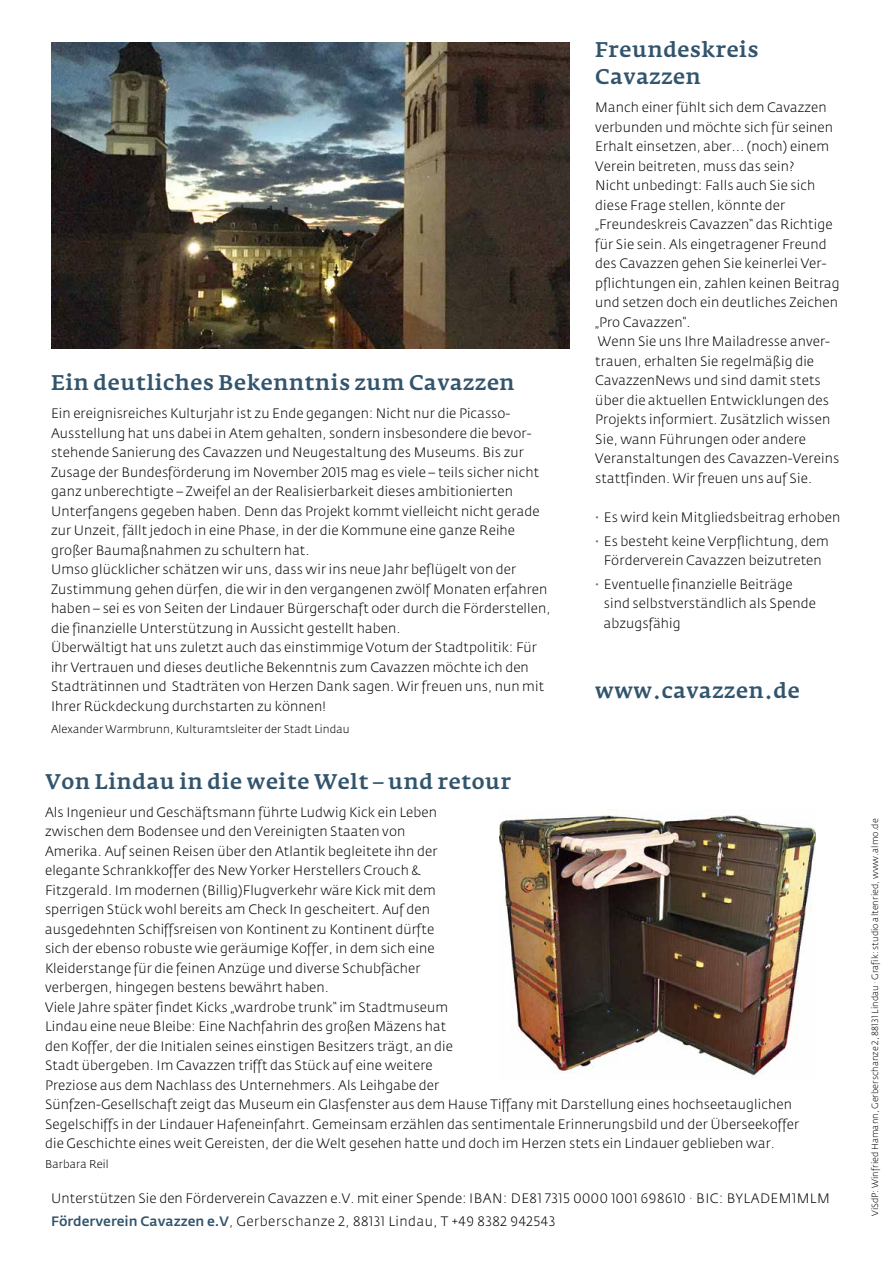
<style>
.page{position:relative;width:893px;height:1263px;background:#fff}
.page>*{position:absolute;margin:0;border:0;box-sizing:border-box;transform-origin:0 0}
.t1{font:500 21px/27px "Fedra Serif A";letter-spacing:.03em;color:#32546c}
.t2{font:300 13.5px/19.5px "Fedra Sans";letter-spacing:.01em;color:#000}
.t3{font:300 13.5px/22.5px "Fedra Sans";letter-spacing:.04em;color:#000}
.t4{font:300 11.25px "Fedra Sans";letter-spacing:.01em;color:#000}
.t5{font:300 9px "Fedra Sans";letter-spacing:.01em;color:#000}
.s1{font-family:"Clan Pro";font-weight:500;color:#54758e}
.s2{font-weight:500;color:#32546c}
</style>
<div class="page">
<img style="left:51px;top:43px;width:519px;height:306px">
<img style="left:499px;top:809px;width:317px;height:268px">
<h1 class="t1" style="left:595px;top:37px;width:165px">Freundeskreis<br>Cavazzen</h1>
<p class="t2" style="left:595px;top:98px;width:246px">Manch einer fühlt sich dem Cavazzen verbunden und möchte sich für seinen Erhalt einsetzen, aber... (noch) einem Verein beitreten, muss das sein?<br>Nicht unbedingt: Falls auch Sie sich diese Frage stellen, könnte der „Freundeskreis Cavazzen“ das Richtige für Sie sein. Als eingetragener Freund des Cavazzen gehen Sie keinerlei Ver&shy;pflichtungen ein, zahlen keinen Beitrag und setzen doch ein deutliches Zeichen „Pro Cavazzen“.<br>Wenn Sie uns Ihre Mailadresse anver&shy;trauen, erhalten Sie regelmäßig die CavazzenNews und sind damit stets über die aktuellen Entwicklungen des Projekts informiert. Zusätzlich wissen Sie, wann Führungen oder andere Veranstaltungen des Cavazzen-Vereins stattfinden. Wir freuen uns auf Sie.</p>
<p class="t2" style="left:595px;top:506px;width:246px;line-height:23.7px"><span class="s1">·</span> Es wird kein Mitgliedsbeitrag erhoben <span class="s1">·</span> Es besteht keine Verpflichtung, dem</p>
<p class="t2" style="left:595px;top:549px;width:228px;line-height:23.7px;text-indent:9px">Förderverein Cavazzen beizutreten <span class="s1">·</span> Eventuelle finanzielle Beiträge</p>
<p class="t2" style="left:604px;top:594px;width:214px">sind selbstverständlich als Spende abzugsfähig</p>
<h1 class="t1" style="left:51px;top:369px;width:465px">Ein deutliches Bekenntnis zum Cavazzen</h1>
<p class="t2" style="left:51px;top:404px;width:501px">Ein ereignisreiches Kulturjahr ist zu Ende gegangen: Nicht nur die Picasso-Ausstellung hat uns dabei in Atem gehalten, sondern insbesondere die bevor&shy;stehende Sanierung des Cavazzen und Neugestaltung des Museums. Bis zur Zusage der Bundesförderung im November 2015 mag es viele – teils sicher nicht ganz unberechtigte – Zweifel an der Realisierbarkeit dieses ambitionierten Unterfangens gegeben haben. Denn das Projekt kommt vielleicht nicht gerade zur Unzeit, fällt jedoch in eine Phase, in der die Kommune eine ganze Reihe großer Baumaßnahmen zu schultern hat.<br>Umso glücklicher schätzen wir uns, dass wir ins neue Jahr beflügelt von der Zustimmung gehen dürfen, die wir in den vergangenen zwölf Monaten erfahren haben – sei es von Seiten der Lindauer Bürgerschaft oder durch die Förderstellen, die finanzielle Unterstützung in Aussicht gestellt haben.<br>Überwältigt hat uns zuletzt auch das einstimmige Votum der Stadtpolitik: Für ihr Vertrauen und dieses deutliche Bekenntnis zum Cavazzen möchte ich den Stadträtinnen und Stadträten von Herzen Dank sagen. Wir freuen uns, nun mit Ihrer Rückdeckung durchstarten zu können!</p>
<p class="t4" style="left:51px;top:723px;width:300px">Alexander Warmbrunn, Kulturamtsleiter der Stadt Lindau</p>
<h1 class="t1" style="left:45px;top:768px;width:467px">Von Lindau in die weite Welt – und retour</h1>
<p class="t2" style="left:45px;top:803px;width:756px">Als Ingenieur und Geschäftsmann führte Ludwig Kick ein Leben<br>zwischen dem Bodensee und den Vereinigten Staaten von<br>Amerika. Auf seinen Reisen über den Atlantik begleitete ihn der<br>elegante Schrankkoffer des New Yorker Herstellers Crouch &amp;<br>Fitzgerald. Im modernen (Billig)Flugverkehr wäre Kick mit dem<br>sperrigen Stück wohl bereits am Check In gescheitert. Auf den<br>ausgedehnten Schiffsreisen von Kontinent zu Kontinent dürfte<br>sich der ebenso robuste wie geräumige Koffer, in dem sich eine<br>Kleiderstange für die feinen Anzüge und diverse Schubfächer<br>verbergen, hingegen bestens bewährt haben.<br>Viele Jahre später findet Kicks „wardrobe trunk“ im Stadtmuseum<br>Lindau eine neue Bleibe: Eine Nachfahrin des großen Mäzens hat<br>den Koffer, der die Initialen seines einstigen Besitzers trägt, an die<br>Stadt übergeben. Im Cavazzen trifft das Stück auf eine weitere<br>Preziose aus dem Nachlass des Unternehmers. Als Leihgabe der<br>Sünfzen-Gesellschaft zeigt das Museum ein Glasfenster aus dem Hause Tiffany mit Darstellung eines hochseetauglichen Segelschiffs in der Lindauer Hafeneinfahrt. Gemeinsam erzählen das sentimentale Erinnerungsbild und der Überseekoffer die Geschichte eines weit Gereisten, der die Welt gesehen hatte und doch im Herzen stets ein Lindauer geblieben war.</p>
<p class="t4" style="left:45px;top:1158px;width:65px">Barbara Reil</p>
<h1 class="t1" style="left:595px;top:677px;width:206px">www.cavazzen.de</h1>
<p class="t3" style="left:51px;top:1188px;width:780px">Unterstützen Sie den Förderverein Cavazzen e.V. mit einer Spende: IBAN: DE81 7315 0000 1001 698610 · BIC: BYLADEM1MLM<br><span class="s2">Förderverein Cavazzen e.V</span>, Gerberschanze 2, 88131 Lindau, T +49 8382 942543</p>
<p class="t5" style="left:870px;top:1216px;width:399px;rotate:-90deg">ViSdP: Winfried Hamann, Gerberschanze 2, 88131 Lindau · Grafik: studio altenried, www.almo.de</p>
</div>
